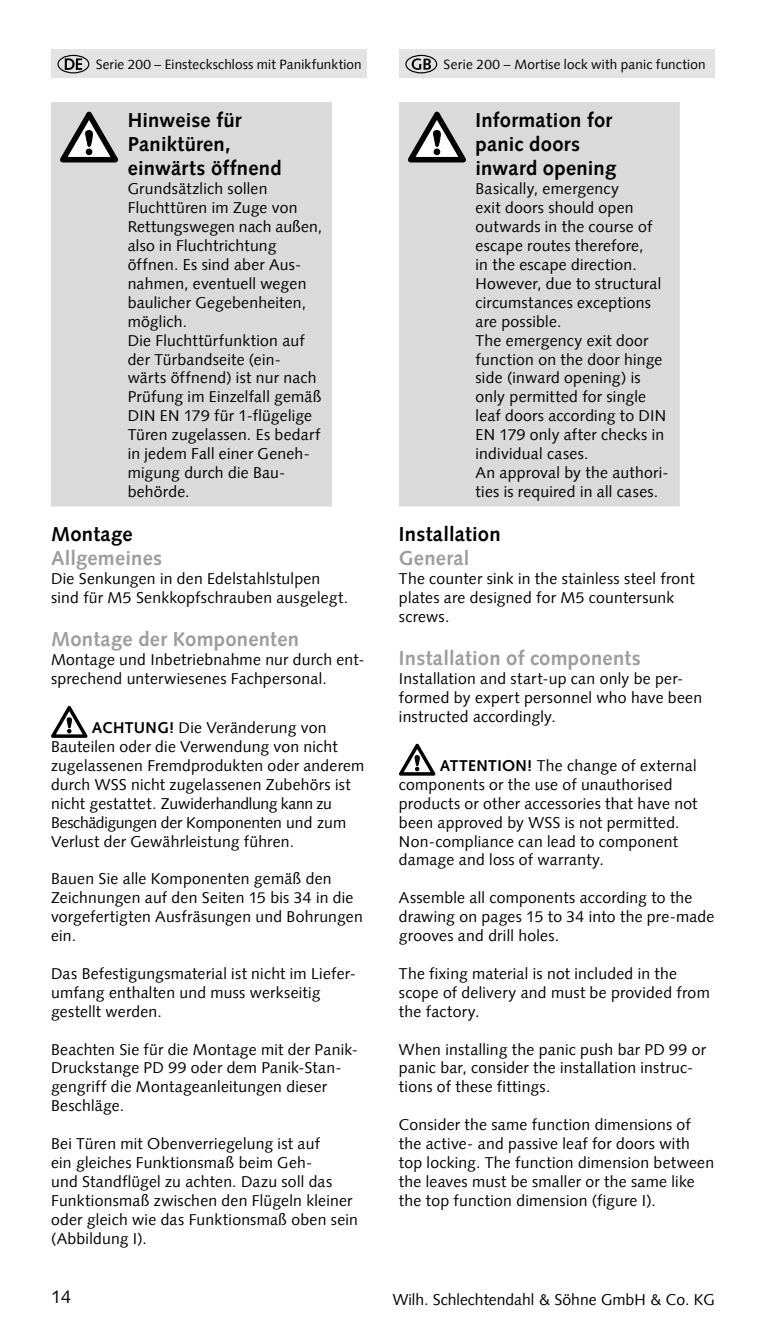
<style>
.page{position:relative;width:766px;height:1340px;background:#fff}
.page>*{position:absolute;margin:0;border:0;box-sizing:border-box;transform-origin:0 0}
.t1{font:700 20.25px/24.3px "Syntax Com";letter-spacing:.01em;color:#000}
.t2{font:700 20.25px "Syntax Com";letter-spacing:.01em;color:#9d9d9c}
.t3{font:18px "Syntax Com";color:#000}
.t4{font:15.75px/18.9px "Syntax Com";letter-spacing:.015em;color:#000}
.t5{font:13.5px "Syntax Com";letter-spacing:.015em;color:#000}
.s1{font-weight:700}
</style>
<div class="page">
<div style="left:51px;top:49px;width:316px;height:29px;background:#e3e3e3"></div>
<div style="left:399px;top:49px;width:315px;height:29px;background:#e3e3e3"></div>
<div style="left:405px;top:55px;width:32px;height:18px;border:1px solid #000;border-radius:50%"></div>
<svg style="left:411px;top:58px;width:20px;height:12px"></svg>
<div style="left:57px;top:55px;width:32px;height:18px;border:1px solid #000;border-radius:50%"></div>
<svg style="left:65px;top:58px;width:17px;height:12px"></svg>
<div style="left:51px;top:102px;width:281px;height:404px;background:#dadada"></div>
<svg style="left:60px;top:112px;width:58px;height:50px"></svg>
<svg style="left:51px;top:706px;width:36px;height:32px"></svg>
<div style="left:399px;top:102px;width:280px;height:404px;background:#dadada"></div>
<svg style="left:408px;top:112px;width:58px;height:50px"></svg>
<svg style="left:399px;top:743px;width:36px;height:32px"></svg>
<p class="t5" style="left:96px;top:56px;width:267px">Serie 200 – Einsteckschloss mit Panikfunktion</p>
<p class="t5" style="left:443px;top:56px;width:263px">Serie 200 – Mortise lock with panic function</p>
<p class="t1" style="left:128px;top:108px;width:155px">Hinweise für<br>Paniktüren, einwärts öffnend</p>
<p class="t4" style="left:128px;top:179px;width:196px">Grundsätzlich sollen<br>Fluchttüren im Zuge von<br>Rettungswegen nach außen, also in Fluchtrichtung öffnen. Es sind aber Aus&shy;nahmen, eventuell wegen baulicher Gegebenheiten, möglich.<br>Die Fluchttürfunktion auf der Türbandseite (ein&shy;wärts öffnend) ist nur nach<br>Prüfung im Einzelfall gemäß<br>DIN EN 179 für 1-flügelige<br>Türen zugelassen. Es bedarf in jedem Fall einer Geneh&shy;migung durch die Bau&shy;behörde.</p>
<p class="t1" style="left:51px;top:521px;width:83px">Montage</p>
<p class="t2" style="left:51px;top:546px;width:112px">Allgemeines</p>
<p class="t4" style="left:51px;top:569px;width:299px">Die Senkungen in den Edelstahlstulpen sind für M5 Senkkopfschrauben ausgelegt.</p>
<p class="t2" style="left:51px;top:627px;width:249px">Montage der Komponenten</p>
<p class="t4" style="left:51px;top:650px;width:315px">Montage und Inbetriebnahme nur durch ent&shy;sprechend unterwiesenes Fachpersonal.</p>
<p class="t4" style="left:51px;top:718px;width:315px;text-indent:41px"><span class="s1">ACHTUNG!</span> Die Veränderung von Bauteilen oder die Verwendung von nicht zugelassenen Fremdprodukten oder anderem durch WSS nicht zugelassenen Zubehörs ist nicht gestattet. Zuwiderhandlung kann zu Beschädigungen der Komponenten und zum Verlust der Gewährleistung führen.</p>
<p class="t4" style="left:51px;top:869px;width:313px">Bauen Sie alle Komponenten gemäß den<br>Zeichnungen auf den Seiten 15 bis 34 in die vorgefertigten Ausfräsungen und Bohrungen ein.</p>
<p class="t4" style="left:51px;top:964px;width:306px">Das Befestigungsmaterial ist nicht im Liefer&shy;umfang enthalten und muss werkseitig gestellt werden.</p>
<p class="t4" style="left:51px;top:1039px;width:308px">Beachten Sie für die Montage mit der Panik-Druckstange PD 99 oder dem Panik-Stan&shy;gengriff die Montageanleitungen dieser Beschläge.</p>
<p class="t4" style="left:51px;top:1134px;width:308px">Bei Türen mit Obenverriegelung ist auf<br>ein gleiches Funktionsmaß beim Geh-<br>und Standflügel zu achten. Dazu soll das Funktionsmaß zwischen den Flügeln kleiner oder gleich wie das Funktionsmaß oben sein (Abbildung I).</p>
<p class="t1" style="left:475px;top:108px;width:142px">Information for panic doors inward opening</p>
<p class="t4" style="left:475px;top:179px;width:194px">Basically, emergency<br>exit doors should open outwards in the course of escape routes therefore,<br>in the escape direction.<br>However, due to structural circumstances exceptions are possible.<br>The emergency exit door function on the door hinge side (inward opening) is only permitted for single leaf doors according to DIN<br>EN 179 only after checks in individual cases.<br>An approval by the authori&shy;ties is required in all cases.</p>
<p class="t1" style="left:399px;top:521px;width:103px">Installation</p>
<p class="t2" style="left:399px;top:546px;width:72px">General</p>
<p class="t4" style="left:399px;top:569px;width:297px">The counter sink in the stainless steel front plates are designed for M5 countersunk screws.</p>
<p class="t2" style="left:399px;top:646px;width:243px">Installation of components</p>
<p class="t4" style="left:399px;top:669px;width:304px">Installation and start-up can only be per&shy;formed by expert personnel who have been instructed accordingly.</p>
<p class="t4" style="left:399px;top:756px;width:300px;text-indent:41px"><span class="s1">ATTENTION!</span> The change of external components or the use of unauthorised products or other accessories that have not been approved by WSS is not permitted.<br>Non-compliance can lead to component damage and loss of warranty.</p>
<p class="t4" style="left:399px;top:888px;width:317px">Assemble all components according to the drawing on pages 15 to 34 into the pre-made grooves and drill holes.</p>
<p class="t4" style="left:399px;top:964px;width:312px">The fixing material is not included in the scope of delivery and must be provided from the factory.</p>
<p class="t4" style="left:399px;top:1039px;width:308px">When installing the panic push bar PD 99 or panic bar, consider the installation instruc&shy;tions of these fittings.</p>
<p class="t4" style="left:399px;top:1115px;width:316px">Consider the same function dimensions of the active- and passive leaf for doors with top locking. The function dimension between the leaves must be smaller or the same like the top function dimension (figure I).</p>
<p class="t3" style="left:51px;top:1286px;width:22px">14</p>
<p class="t4" style="left:393px;top:1289px;width:323px">Wilh. Schlechtendahl &amp; Söhne GmbH &amp; Co. KG</p>
</div>
